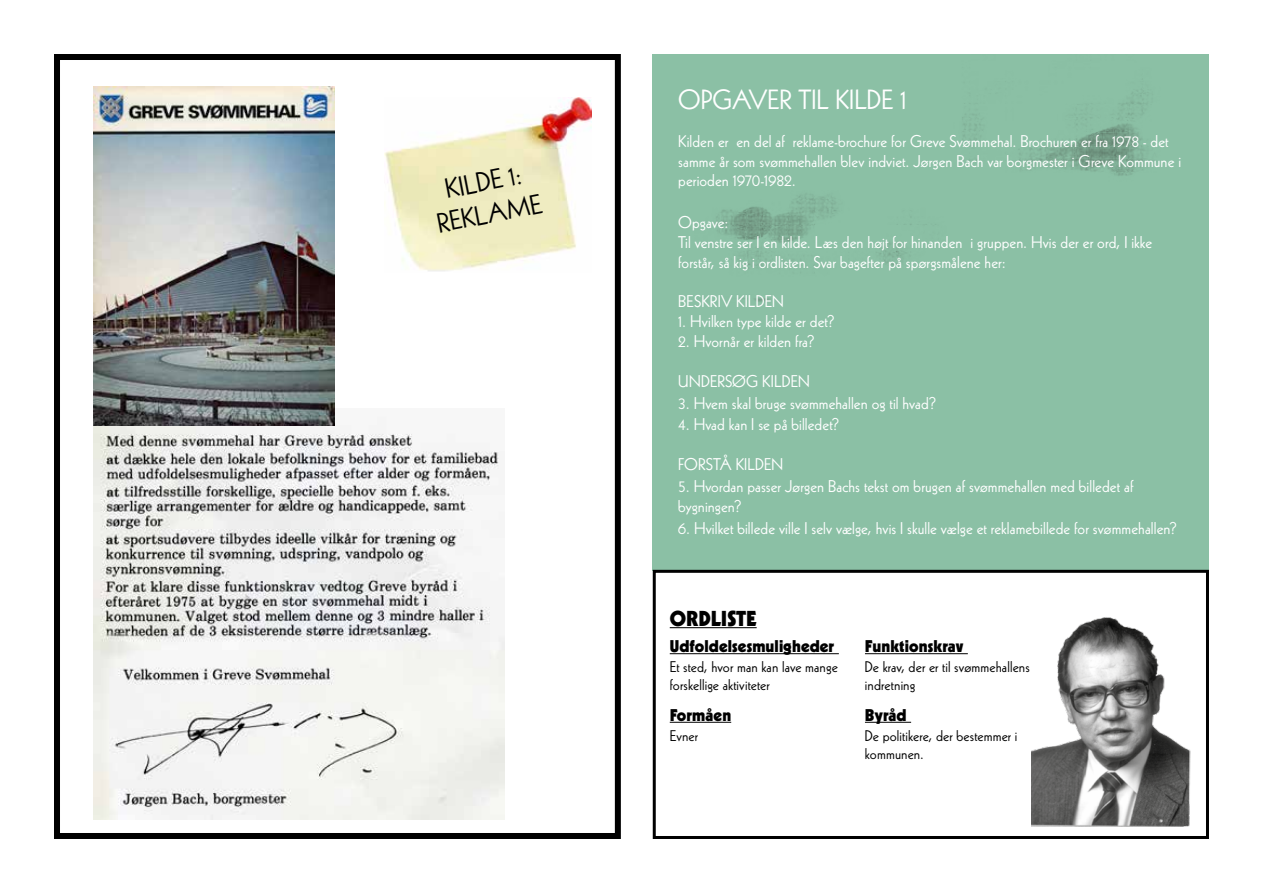
<style>
.page{position:relative;width:1263px;height:893px;background:#fff}
.page>*{position:absolute;margin:0;border:0;box-sizing:border-box;transform-origin:0 0}
.t1{font:27px "Kabel LT Std";letter-spacing:.005em;color:#fff}
.t2{font:27px/32.4px "Kabel LT Std";color:#000;text-align:center}
.t3{font:900 21px "Kabel LT Std";color:#000}
.t4{font:16.5px/19.8px "Kabel LT Std";letter-spacing:.005em;color:#fff}
.t5{font:900 16.5px "Kabel LT Std";letter-spacing:.005em;color:#000}
.t6{font:15px/18px "Kabel LT Std";letter-spacing:.01em;color:#000}
</style>
<div class="page">
<div style="left:653px;top:54px;width:556px;height:517px;background:#8bc0a5"></div>
<img style="left:716px;top:92px;width:429px;height:210px">
<hr style="left:670px;top:627px;width:87px;height:1px;background:#000">
<div style="left:653px;top:570px;width:556px;height:269px;border:3px solid #000"></div>
<img style="left:385px;top:97px;width:206px;height:174px">
<img style="left:1032px;top:617px;width:159px;height:209px">
<hr style="left:670px;top:653px;width:169px;height:1px;background:#000">
<hr style="left:670px;top:722px;width:61px;height:1px;background:#000">
<hr style="left:865px;top:653px;width:103px;height:1px;background:#000">
<hr style="left:865px;top:722px;width:46px;height:1px;background:#000">
<div style="left:54px;top:54px;width:567px;height:785px;border:6px solid #000"></div>
<img style="left:94px;top:409px;width:410px;height:410px">
<img style="left:94px;top:86px;width:240px;height:339px">
<h1 class="t2" style="left:428px;top:176px;width:108px;rotate:-11deg">KILDE 1:<br>REKLAME</h1>
<h1 class="t1" style="left:678px;top:84px;width:230px">OPGAVER TIL KILDE 1</h1>
<p class="t4" style="left:678px;top:131px;width:504px">Kilden er en del af reklame-brochure for Greve Svømmehal. Brochuren er fra 1978 - det samme år som svømmehallen blev indviet. Jørgen Bach var borgmester i Greve Kommune i perioden 1970-1982.</p>
<p class="t4" style="left:678px;top:213px;width:475px">Opgave:<br>Til venstre ser I en kilde. Læs den højt for hinanden i gruppen. Hvis der er ord, I ikke forstår, så kig i ordlisten. Svar bagefter på spørgsmålene her:</p>
<p class="t4" style="left:678px;top:292px;width:107px">BESKRIV KILDEN</p>
<p class="t4" style="left:678px;top:312px;width:158px">1. Hvilken type kilde er det?</p>
<p class="t4" style="left:678px;top:331px;width:138px">2. Hvornår er kilden fra?</p>
<p class="t4" style="left:678px;top:371px;width:133px">UNDERSØG KILDEN</p>
<p class="t4" style="left:678px;top:393px;width:259px">3. Hvem skal bruge svømmehallen og til hvad?</p>
<p class="t4" style="left:678px;top:415px;width:162px">4. Hvad kan I se på billedet?</p>
<p class="t4" style="left:678px;top:454px;width:106px">FORSTÅ KILDEN</p>
<p class="t4" style="left:678px;top:476px;width:457px">5. Hvordan passer Jørgen Bachs tekst om brugen af svømmehallen med billedet af bygningen?</p>
<p class="t4" style="left:678px;top:518px;width:500px">6. Hvilket billede ville I selv vælge, hvis I skulle vælge et reklamebillede for svømmehallen?</p>
<p class="t3" style="left:670px;top:605px;width:88px">ORDLISTE</p>
<p class="t5" style="left:670px;top:636px;width:166px">Udfoldelsesmuligheder</p>
<p class="t6" style="left:670px;top:658px;width:170px">Et sted, hvor man kan lave mange forskellige aktiviteter</p>
<p class="t5" style="left:670px;top:704px;width:63px">Formåen</p>
<p class="t6" style="left:670px;top:727px;width:30px">Evner</p>
<p class="t5" style="left:865px;top:636px;width:100px">Funktionskrav</p>
<p class="t6" style="left:865px;top:658px;width:166px">De krav, der er til svømmehallens indretning</p>
<p class="t5" style="left:865px;top:704px;width:43px">Byråd</p>
<p class="t6" style="left:865px;top:727px;width:154px">De politikere, der bestemmer i kommunen.</p>
</div>
